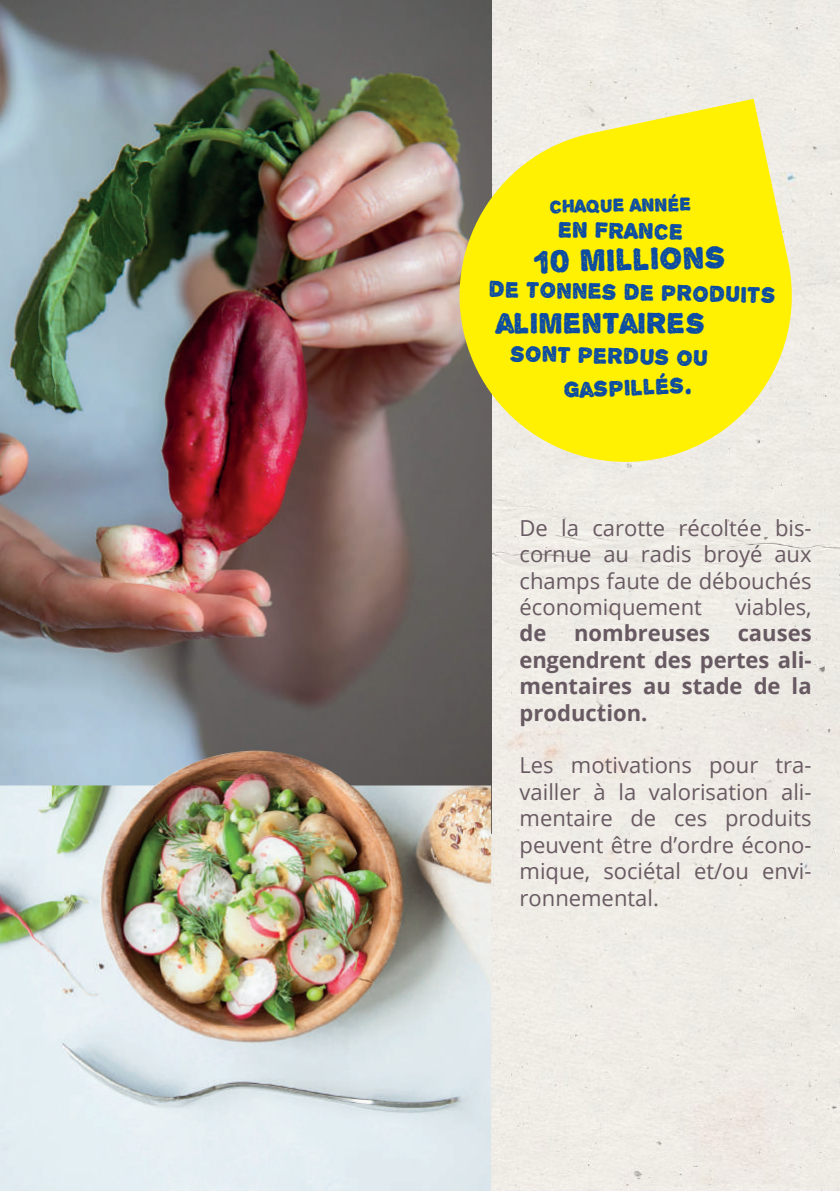
<style>
.page{position:relative;width:840px;height:1191px;background:#fff}
.page>*{position:absolute;margin:0;border:0;box-sizing:border-box;transform-origin:0 0}
.t1{font:33.6px "Alpha Echo";color:#0d4da1}
.t2{font:31.4px "Alpha Echo";color:#0d4da1}
.t3{font:24px "Alpha Echo";color:#0d4da1}
.t4{font:22px/26.4px "Open Sans";color:#685a62;text-align:justify}
.t5{font:700 22px/26.4px "Open Sans";color:#685a62;text-align:justify}
.t6{font:20px "Alpha Echo";color:#0d4da1}
</style>
<div class="page">
<div style="left:491px;top:0;width:349px;height:1191px;background:#efebe5"></div>
<img style="left:0;top:0;width:491px;height:750px">
<img style="left:0;top:750px;width:491px;height:441px">
<svg style="left:444px;top:99px;width:363px;height:378px;background:#eee33f"></svg>
<p class="t6" style="left:549px;top:195px;width:143px;rotate:-1deg">CHAQUE ANNÉE</p>
<p class="t3" style="left:558px;top:216px;width:127px;rotate:1deg">EN FRANCE</p>
<h1 class="t1" style="left:532px;top:244px;width:194px;rotate:-2deg">10 MILLIONS</h1>
<p class="t3" style="left:489px;top:276px;width:289px;rotate:1deg">DE TONNES DE PRODUITS</p>
<h2 class="t2" style="left:496px;top:306px;width:210px">ALIMENTAIRES</h2>
<p class="t3" style="left:510px;top:339px;width:199px;rotate:2deg">SONT PERDUS OU</p>
<p class="t3" style="left:563px;top:376px;width:129px;rotate:-2deg">GASPILLÉS.</p>
<p class="t4" style="left:519px;top:514px;width:293px">De la carotte récoltée bis&shy;cornue au radis broyé aux champs faute de débouchés économiquement</p>
<p class="t4" style="left:735px;top:593px;width:78px">viables,</p>
<p class="t5" style="left:519px;top:619px;width:28px">de</p>
<p class="t5" style="left:574px;top:619px;width:137px">nombreuses</p>
<p class="t5" style="left:519px;top:619px;width:293px;text-indent:218px">causes engendrent des pertes ali&shy;mentaires au stade de la production.</p>
<p class="t4" style="left:519px;top:751px;width:293px">Les motivations pour tra&shy;vailler à la valorisation ali&shy;mentaire de ces produits peuvent être d’ordre écono&shy;mique, sociétal et/ou envi&shy;ronnemental.</p>
</div>
